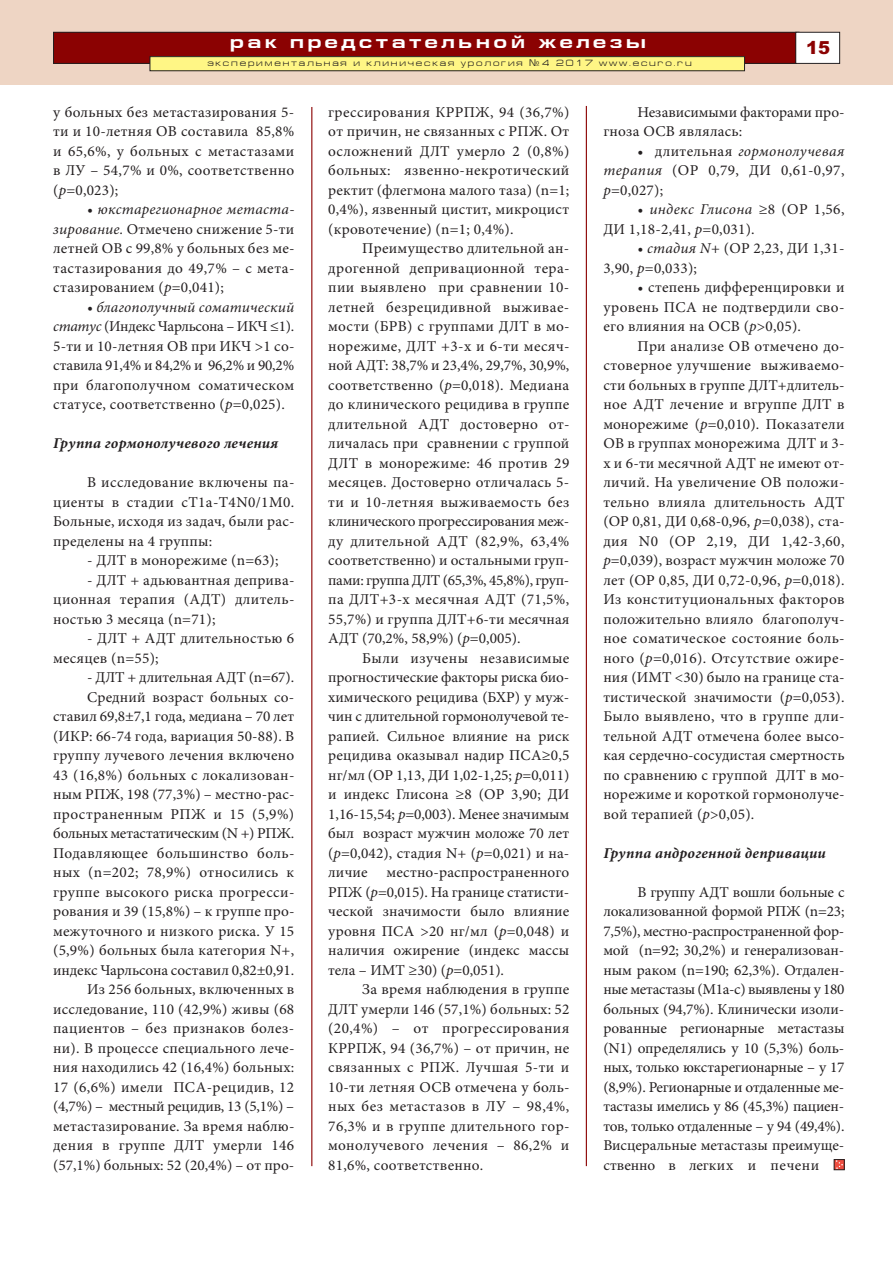
<style>
.page{position:relative;width:893px;height:1263px;background:#fff}
.page>*{position:absolute;margin:0;border:0;box-sizing:border-box;transform-origin:0 0}
.t1{font:700 18px "Europe Ext";letter-spacing:.2em;color:#fff}
.t2{font:900 18px "Arial";color:#8b0202}
.t3{font:15px/19.5px "Minion Pro";letter-spacing:.015em;color:#231f20;text-align:justify}
.t4{font:italic 700 15px "Minion Pro";letter-spacing:.015em;color:#231f20}
.t5{font:9px "Europe Ext Normal";letter-spacing:.2em;color:#231f20}
.s1{font-family:"Europe"}
.s2{font-style:italic}
</style>
<div class="page">
<hr style="left:311px;top:107px;width:1px;height:1059px;background:#8b0202">
<hr style="left:586px;top:106px;width:1px;height:1060px;background:#8b0202">
<div style="left:834px;top:1159px;width:10px;height:11px;border:1px solid #231f20"></div>
<svg style="left:835px;top:1159px;width:9px;height:10px"></svg>
<div style="left:0;top:0;width:893px;height:85px;background:#eed5c4"></div>
<div style="left:54px;top:32px;width:745px;height:31px;background:#8b0202"></div>
<div style="left:53px;top:32px;width:746px;height:32px;border:1px solid #231f20"></div>
<div style="left:796px;top:32px;width:44px;height:31px;background:#fff"></div>
<div style="left:795px;top:32px;width:45px;height:32px;border:1px solid #231f20"></div>
<div style="left:150px;top:57px;width:594px;height:14px;background:#fff685"></div>
<div style="left:150px;top:56px;width:595px;height:15px;border:1px solid #231f20"></div>
<p class="t1" style="left:230px;top:31px;width:417px">рак предстательной железы</p>
<p class="t5" style="left:207px;top:58px;width:486px">экспериментальная и клиническая урология <span class="s1">¹</span>4 2017 www.ecuro.ru</p>
<p class="t2" style="left:806px;top:37px;width:26px">15</p>
<p class="t3" style="left:53px;top:104px;width:243px">у больных без метастазирования 5- ти и 10-летняя ОВ составила 85,8% и 65,6%, у больных с метастазами в ЛУ – 54,7% и 0%, соответственно (<span class="s2">р</span>=0,023);</p>
<p class="t3" style="left:53px;top:201px;width:243px;text-indent:34px"><span class="s2">• юкстарегионарное метаста&shy;зирование.</span> Отмечено снижение 5-ти летней ОВ с 99,8% у больных без ме&shy;тастазирования до 49,7% – с мета&shy;стазированием (<span class="s2">р</span>=0,041);</p>
<p class="t3" style="left:53px;top:299px;width:243px;text-indent:34px"><span class="s2">• благополучный соматический статус</span> (Индекс Чарльсона – ИКЧ ≤1).<br>5-ти и 10-летняя ОВ при ИКЧ &gt;1 со&shy;ставила 91,4% и 84,2% и 96,2% и 90,2% при благополучном соматическом статусе, соответственно (<span class="s2">р</span>=0,025).</p>
<p class="t4" style="left:53px;top:438px;width:227px">Группа гормонолучевого лечения</p>
<p class="t3" style="left:53px;top:474px;width:243px;text-indent:34px">В исследование включены па&shy;циенты в стадии сТ1а-Т4N0/1М0.<br>Больные, исходя из задач, были рас&shy;пределены на 4 группы:</p>
<p class="t3" style="left:87px;top:552px;width:193px">- ДЛТ в монорежиме (n=63);</p>
<p class="t3" style="left:53px;top:572px;width:243px;text-indent:34px">- ДЛТ + адьювантная деприва&shy;ционная терапия (АДТ) длитель&shy;ностью 3 месяца (n=71);</p>
<p class="t3" style="left:53px;top:630px;width:243px;text-indent:34px">- ДЛТ + АДТ длительностью 6 месяцев (n=55);</p>
<p class="t3" style="left:53px;top:669px;width:243px;text-align:right">- ДЛТ + длительная АДТ (n=67).<br>Средний возраст больных со&shy;ставил 69,8±7,1 года, медиана – 70 лет (ИКР: 66-74 года, вариация 50-88). В группу лучевого лечения включено 43 (16,8%) больных с локализован&shy;ным РПЖ, 198 (77,3%) – местно-рас&shy;пространенным РПЖ и 15 (5,9%) больных метастатическим (N +) РПЖ.<br>Подавляющее большинство боль&shy;ных (n=202; 78,9%) относились к группе высокого риска прогресси&shy;рования и 39 (15,8%) – к группе про&shy;межуточного и низкого риска. У 15 (5,9%) больных была категория N+, индекс Чарльсона составил 0,82±0,91.<br>Из 256 больных, включенных в исследование, 110 (42,9%) живы (68 пациентов – без признаков болез&shy;ни). В процессе специального лече&shy;ния находились 42 (16,4%) больных:<br>17 (6,6%) имели ПСА-рецидив, 12 (4,7%) – местный рецидив, 13 (5,1%) – метастазирование. За время наблю&shy;дения в группе ДЛТ умерли 146 (57,1%) больных: 52 (20,4%) – от про-</p>
<p class="t3" style="left:328px;top:104px;width:243px">грессирования КРРПЖ, 94 (36,7%) от причин, не связанных с РПЖ. От осложнений ДЛТ умерло 2 (0,8%) больных: язвенно-некротический ректит (флегмона малого таза) (n=1; 0,4%), язвенный цистит, микроцист (кровотечение) (n=1; 0,4%).</p>
<p class="t3" style="left:328px;top:240px;width:243px;text-indent:34px">Преимущество длительной ан&shy;дрогенной депривационной тера&shy;пии выявлено при сравнении 10- летней безрецидивной выживае&shy;мости (БРВ) с группами ДЛТ в мо&shy;норежиме, ДЛТ +3-х и 6-ти месяч&shy;ной АДТ: 38,7% и 23,4%, 29,7%, 30,9%, соответственно (<span class="s2">р</span>=0,018). Медиана до клинического рецидива в группе длительной АДТ достоверно от&shy;личалась при сравнении с группой ДЛТ в монорежиме: 46 против 29 месяцев. Достоверно отличалась 5- ти и 10-летняя выживаемость без клинического прогрессирования меж&shy;ду длительной АДТ (82,9%, 63,4% соответственно) и остальными груп&shy;пами: группа ДЛТ (65,3%, 45,8%), груп&shy;па ДЛТ+3-х месячная АДТ (71,5%, 55,7%) и группа ДЛТ+6-ти месячная АДТ (70,2%, 58,9%) (<span class="s2">р</span>=0,005).</p>
<p class="t3" style="left:328px;top:650px;width:243px;text-indent:34px">Были изучены независимые прогностические факторы риска био&shy;химического рецидива (БХР) у муж&shy;чин с длительной гормонолучевой те&shy;рапией. Сильное влияние на риск рецидива оказывал надир ПСА≥0,5 нг/мл (ОР 1,13, ДИ 1,02-1,25; <span class="s2">р</span>=0,011) и индекс Глисона ≥8 (ОР 3,90; ДИ 1,16-15,54; <span class="s2">р</span>=0,003). Менее значимым был возраст мужчин моложе 70 лет (<span class="s2">р</span>=0,042), стадия N+ (<span class="s2">р</span>=0,021) и на&shy;личие</p>
<p class="t3" style="left:328px;top:864px;width:243px;text-indent:58px">местно-распространенного РПЖ (<span class="s2">р</span>=0,015). На границе статисти&shy;ческой значимости было влияние уровня ПСА &gt;20 нг/мл (<span class="s2">р</span>=0,048) и наличия ожирение (индекс массы тела – ИМТ ≥30) (<span class="s2">р</span>=0,051).</p>
<p class="t3" style="left:328px;top:981px;width:243px;text-indent:34px">За время наблюдения в группе ДЛТ умерли 146 (57,1%) больных: 52 (20,4%) – от прогрессирования КРРПЖ, 94 (36,7%) – от причин, не связанных с РПЖ. Лучшая 5-ти и 10-ти летняя ОСВ отмечена у боль&shy;ных без метастазов в ЛУ – 98,4%, 76,3% и в группе длительного гор&shy;монолучевого лечения – 86,2% и 81,6%, соответственно.</p>
<p class="t3" style="left:603px;top:104px;width:243px;text-indent:34px">Независимыми факторами про&shy;гноза ОСВ являлась:</p>
<p class="t3" style="left:603px;top:143px;width:243px;text-indent:34px">• длительная <span class="s2">гормонолучевая терапия</span> (ОР 0,79, ДИ 0,61-0,97, <span class="s2">р</span>=0,027);</p>
<p class="t3" style="left:603px;top:201px;width:243px;text-indent:34px"><span class="s2">• индекс Глисона</span> ≥8 (ОР 1,56,<br>ДИ 1,18-2,41, <span class="s2">р</span>=0,031).</p>
<p class="t3" style="left:603px;top:240px;width:243px;text-indent:34px"><span class="s2">• стадия N+</span> (ОР 2,23, ДИ 1,31-<br>3,90, <span class="s2">р</span>=0,033);</p>
<p class="t3" style="left:603px;top:279px;width:243px;text-indent:34px"><span class="s2">•</span> степень дифференцировки и уровень ПСА не подтвердили сво&shy;его влияния на ОСВ (<span class="s2">р</span>&gt;0,05).</p>
<p class="t3" style="left:603px;top:338px;width:243px;text-indent:34px">При анализе ОВ отмечено до&shy;стоверное улучшение выживаемо&shy;сти больных в группе ДЛТ+длитель&shy;ное АДТ лечение и вгруппе ДЛТ в монорежиме (<span class="s2">р</span>=0,010). Показатели ОВ в группах монорежима ДЛТ и 3- х и 6-ти месячной АДТ не имеют от&shy;личий. На увеличение ОВ положи&shy;тельно влияла длительность АДТ (ОР 0,81, ДИ 0,68-0,96, <span class="s2">р</span>=0,038), ста&shy;дия N0 (ОР 2,19, ДИ 1,42-3,60, <span class="s2">р</span>=0,039), возраст мужчин моложе 70 лет (ОР 0,85, ДИ 0,72-0,96, <span class="s2">р</span>=0,018).<br>Из конституциональных факторов положительно влияло благополуч&shy;ное соматическое состояние боль&shy;ного (<span class="s2">р</span>=0,016). Отсутствие ожире&shy;ния (ИМТ &lt;30) было на границе ста&shy;тистической значимости (<span class="s2">р</span>=0,053).<br>Было выявлено, что в группе дли&shy;тельной АДТ отмечена более высо&shy;кая сердечно-сосудистая смертность по сравнению с группой ДЛТ в мо&shy;норежиме и короткой гормонолуче&shy;вой терапией (<span class="s2">р</span>&gt;0,05).</p>
<p class="t4" style="left:603px;top:847px;width:224px">Группа андрогенной депривации</p>
<p class="t3" style="left:603px;top:884px;width:243px;text-indent:34px">В группу АДТ вошли больные с локализованной формой РПЖ (n=23; 7,5%), местно-распространенной фор&shy;мой (n=92; 30,2%) и генерализован&shy;ным раком (n=190; 62,3%). Отдален&shy;ные метастазы (M1а-с) выявлены у 180 больных (94,7%). Клинически изоли&shy;рованные регионарные метастазы (N1) определялись у 10 (5,3%) боль&shy;ных, только юкстарегионарные – у 17 (8,9%). Регионарные и отдаленные ме&shy;тастазы имелись у 86 (45,3%) пациен&shy;тов, только отдаленные – у 94 (49,4%).<br>Висцеральные метастазы преимуще&shy;ственно в легких и печени</p>
</div>
